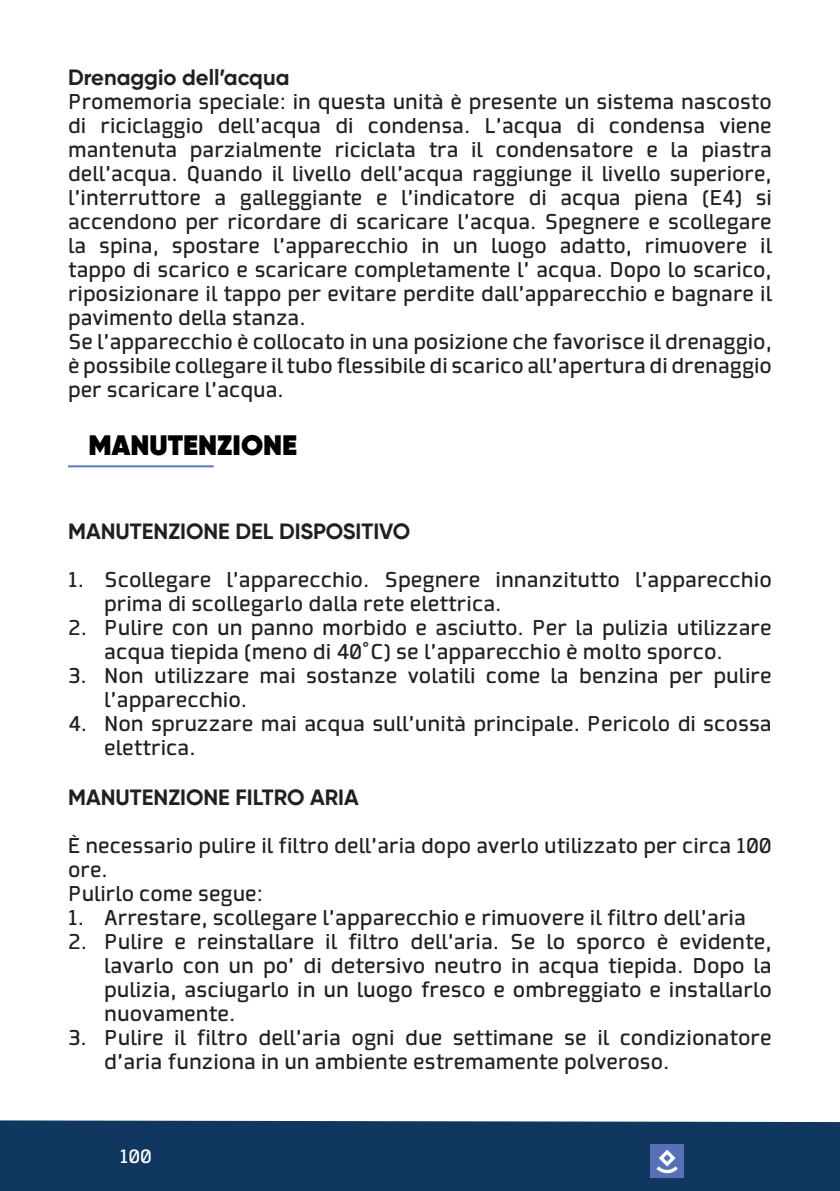
<style>
.page{position:relative;width:840px;height:1191px;background:#fff}
.page>*{position:absolute;margin:0;border:0;box-sizing:border-box;transform-origin:0 0}
.t1{font:800 28px "Gilroy";color:#000001}
.t2{font:700 22px "Gilroy";color:#231f20}
.t3{font:20px/24px "Collator";color:#231f20}
.t4{font:18px "Collator";color:#fff}
</style>
<div class="page">
<svg style="left:839px;top:1122px;width:1px;height:69px"></svg>
<div style="left:0;top:1120px;width:839px;height:71px;background:#0f3760"></div>
<div style="left:650px;top:1144px;width:33px;height:34px;background:#5870b6"></div>
<svg style="left:656px;top:1149px;width:21px;height:24px"></svg>
<hr style="left:68px;top:465px;width:145px;height:2px;background:#5479bd">
<p class="t2" style="left:68px;top:64px;width:223px">Drenaggio dell’acqua</p>
<p class="t3" style="left:68px;top:91px;width:705px;text-align:justify">Promemoria speciale: in questa unità è presente un sistema nascosto di riciclaggio dell’acqua di condensa. L’acqua di condensa viene mantenuta parzialmente riciclata tra il condensatore e la piastra dell’acqua. Quando il livello dell’acqua raggiunge il livello superiore, l’interruttore a galleggiante e l’indicatore di acqua piena (E4) si accendono per ricordare di scaricare l’acqua. Spegnere e scollegare la spina, spostare l’apparecchio in un luogo adatto, rimuovere il tappo di scarico e scaricare completamente l’ acqua. Dopo lo scarico, riposizionare il tappo per evitare perdite dall’apparecchio e bagnare il pavimento della stanza.</p>
<p class="t3" style="left:68px;top:331px;width:705px;text-align:justify">Se l’apparecchio è collocato in una posizione che favorisce il drenaggio, è possibile collegare il tubo flessibile di scarico all’apertura di drenaggio per scaricare l’acqua.</p>
<p class="t1" style="left:89px;top:427px;width:210px">MANUTENZIONE</p>
<p class="t2" style="left:68px;top:517px;width:343px">MANUTENZIONE DEL DISPOSITIVO</p>
<p class="t3" style="left:104px;top:568px;width:668px;text-indent:-36px">1. Scollegare l’apparecchio. Spegnere innanzitutto l’apparecchio prima di scollegarlo dalla rete elettrica.</p>
<p class="t3" style="left:104px;top:616px;width:669px;text-indent:-36px">2. Pulire con un panno morbido e asciutto. Per la pulizia utilizzare acqua tiepida (meno di 40°C) se l’apparecchio è molto sporco.</p>
<p class="t3" style="left:104px;top:664px;width:668px;text-indent:-36px">3. Non utilizzare mai sostanze volatili come la benzina per pulire l’apparecchio.</p>
<p class="t3" style="left:104px;top:712px;width:668px;text-indent:-36px">4. Non spruzzare mai acqua sull’unità principale. Pericolo di scossa elettrica.</p>
<p class="t2" style="left:68px;top:784px;width:292px">MANUTENZIONE FILTRO ARIA</p>
<p class="t3" style="left:68px;top:835px;width:705px">È necessario pulire il filtro dell’aria dopo averlo utilizzato per circa 100 ore.</p>
<p class="t3" style="left:68px;top:883px;width:196px">Pulirlo come segue:</p>
<p class="t3" style="left:68px;top:907px;width:679px">1. Arrestare, scollegare l’apparecchio e rimuovere il filtro dell’aria</p>
<p class="t3" style="left:104px;top:931px;width:669px;text-align:justify;text-indent:-36px">2. Pulire e reinstallare il filtro dell’aria. Se lo sporco è evidente, lavarlo con un po’ di detersivo neutro in acqua tiepida. Dopo la pulizia, asciugarlo in un luogo fresco e ombreggiato e installarlo nuovamente.</p>
<p class="t3" style="left:104px;top:1027px;width:668px;text-indent:-36px">3. Pulire il filtro dell’aria ogni due settimane se il condizionatore d’aria funziona in un ambiente estremamente polveroso.</p>
<p class="t4" style="left:120px;top:1145px;width:34px">100</p>
</div>
